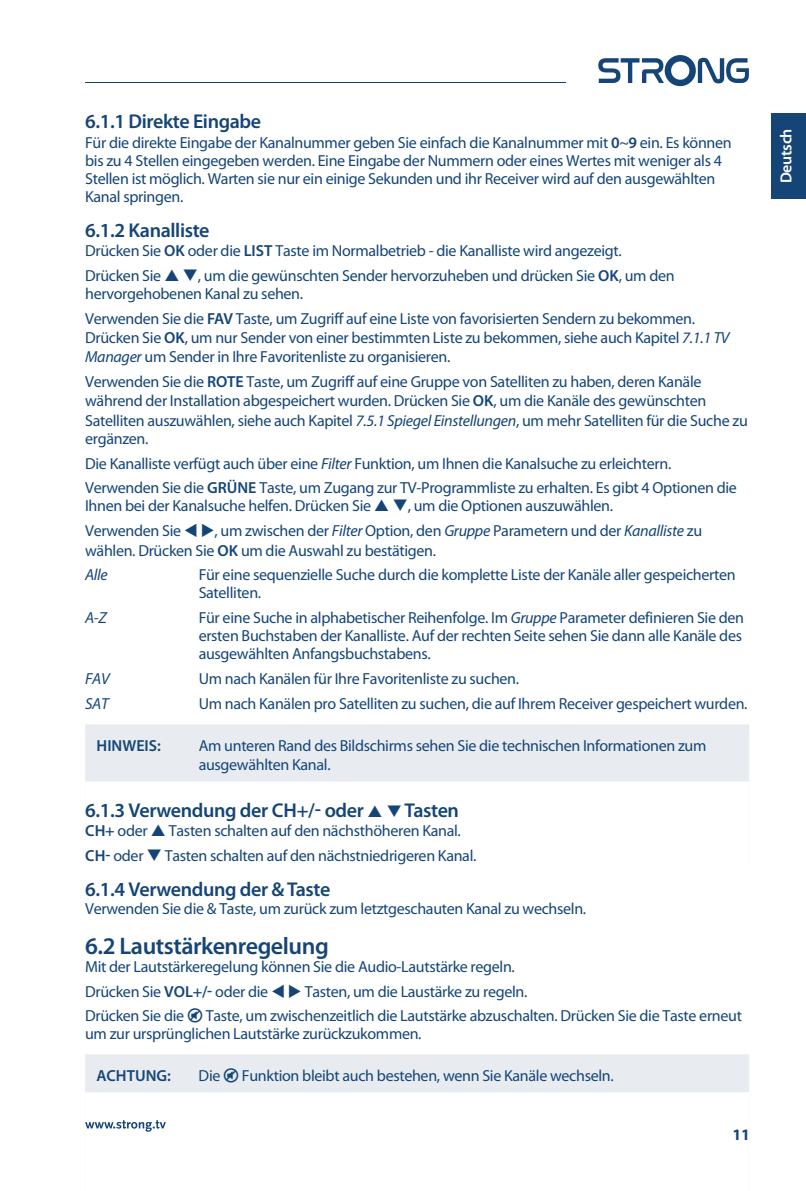
<style>
.page{position:relative;width:806px;height:1191px;background:#fff}
.page>*{position:absolute;margin:0;border:0;box-sizing:border-box;transform-origin:0 0}
.t1{font:600 24px "Myriad Pro";letter-spacing:-.02em;color:#154577}
.t2{font:600 20px "Myriad Pro";letter-spacing:-.02em;color:#154577}
.t3{font:16px/18px "Myriad Pro";letter-spacing:-.02em;color:#154577}
.t4{font:600 16px "Myriad Pro";color:#154577}
.t5{font:italic 16px "Myriad Pro";letter-spacing:-.02em;color:#154577}
.t6{font:600 16px "Myriad Pro";letter-spacing:-.02em;color:#fff}
.t7{font:700 16px "Myriad Pro";color:#154577}
.s1{font-weight:600}
.s2{font-style:italic}
.s3{font-family:"Guifxv 2 Transports"}
</style>
<div class="page">
<div style="left:85px;top:724px;width:663px;height:140px;background:#e8ecf1"></div>
<div style="left:85px;top:781px;width:663px;height:120px;background:#fff"></div>
<div style="left:85px;top:1054px;width:663px;height:137px;background:#e8ecf1"></div>
<div style="left:85px;top:1092px;width:663px;height:99px;background:#fff"></div>
<svg style="left:85px;top:1120px;width:81px;height:11px"></svg>
<hr style="left:85px;top:82px;width:480px;height:1px;background:#154577">
<svg style="left:598px;top:55px;width:150px;height:31px"></svg>
<div style="left:771px;top:113px;width:34px;height:85px;background:#154577"></div>
<p class="t2" style="left:85px;top:109px;width:177px">6.1.1 Direkte Eingabe</p>
<p class="t3" style="left:85px;top:134px;width:647px">Für die direkte Eingabe der Kanalnummer geben Sie einfach die Kanalnummer mit <span class="s1">0</span>~<span class="s1">9</span> ein. Es können bis zu 4 Stellen eingegeben werden. Eine Eingabe der Nummern oder eines Wertes mit weniger als 4<br>Stellen ist möglich. Warten sie nur ein einige Sekunden und ihr Receiver wird auf den ausgewählten Kanal springen.</p>
<p class="t2" style="left:85px;top:217px;width:126px">6.1.2 Kanalliste</p>
<p class="t3" style="left:85px;top:239px;width:537px;line-height:24.8px">Drücken Sie <span class="s1">OK</span> oder die <span class="s1">LIST</span> Taste im Normalbetrieb - die Kanalliste wird angezeigt.<br>Drücken Sie</p>
<p class="t3" style="left:85px;top:267px;width:590px;text-indent:97px">❑, um die gewünschten Sender hervorzuheben und drücken Sie <span class="s1">OK</span>, um den hervorgehobenen Kanal zu sehen.</p>
<p class="t3" style="left:85px;top:309px;width:645px;line-height:19.2px">Verwenden Sie die <span class="s1">FAV</span> Taste, um Zugriff auf eine Liste von favorisierten Sendern zu bekommen.<br>Drücken Sie <span class="s1">OK</span>, um nur Sender von einer bestimmten Liste zu bekommen, siehe auch Kapitel <span class="s2">7.1.1 TV<br>Manager</span> um Sender in Ihre Favoritenliste zu organisieren.</p>
<p class="t3" style="left:85px;top:373px;width:663px;line-height:18.8px">Verwenden Sie die <span class="s1">ROTE</span> Taste, um Zugriff auf eine Gruppe von Satelliten zu haben, deren Kanäle während der Installation abgespeichert wurden. Drücken Sie <span class="s1">OK</span>, um die Kanäle des gewünschten Satelliten auszuwählen, siehe auch Kapitel <span class="s2">7.5.1 Spiegel Einstellungen</span>, um mehr Satelliten für die Suche zu ergänzen.</p>
<p class="t3" style="left:85px;top:451px;width:653px;line-height:24.8px">Die Kanalliste verfügt auch über eine <span class="s2">Filter</span> Funktion, um Ihnen die Kanalsuche zu erleichtern.<br>Verwenden Sie die <span class="s1">GRÜNE</span> Taste, um Zugang zur TV-Programmliste zu erhalten. Es gibt 4 Optionen die</p>
<p class="t3" style="left:85px;top:497px;width:287px">Ihnen bei der Kanalsuche helfen. Drücken Sie</p>
<p class="t3" style="left:85px;top:494px;width:618px;line-height:24.8px;text-indent:307px">❑, um die Optionen auszuwählen.<br>Verwenden Sie ▼ ◆, um zwischen der <span class="s2">Filter</span> Option, den <span class="s2">Gruppe</span> Parametern und der <span class="s2">Kanalliste</span> zu</p>
<p class="t3" style="left:85px;top:538px;width:352px;line-height:24.8px">wählen. Drücken Sie <span class="s1">OK</span> um die Auswahl zu bestätigen.<br><span class="s2">Alle</span></p>
<p class="t3" style="left:198px;top:566px;width:538px">Für eine sequenzielle Suche durch die komplette Liste der Kanäle aller gespeicherten<br>Satelliten.</p>
<p class="t5" style="left:85px;top:609px;width:23px">A-Z</p>
<p class="t3" style="left:198px;top:609px;width:546px">Für eine Suche in alphabetischer Reihenfolge. Im <span class="s2">Gruppe</span> Parameter definieren Sie den ersten Buchstaben der Kanalliste. Auf der rechten Seite sehen Sie dann alle Kanäle des ausgewählten Anfangsbuchstabens.</p>
<p class="t5" style="left:85px;top:670px;width:26px">FAV</p>
<p class="t3" style="left:198px;top:670px;width:322px">Um nach Kanälen für Ihre Favoritenliste zu suchen.</p>
<p class="t5" style="left:85px;top:695px;width:25px">SAT</p>
<p class="t3" style="left:198px;top:695px;width:550px">Um nach Kanälen pro Satelliten zu suchen, die auf Ihrem Receiver gespeichert wurden.</p>
<p class="t4" style="left:97px;top:735px;width:66px">HINWEIS:</p>
<p class="t3" style="left:198px;top:736px;width:509px;line-height:19.2px">Am unteren Rand des Bildschirms sehen Sie die technischen Informationen zum ausgewählten Kanal.</p>
<p class="t2" style="left:85px;top:797px;width:375px">6.1.3 Verwendung der CH+/- oder ❑ Tasten</p>
<p class="t3" style="left:85px;top:822px;width:64px"><span class="s1">CH+</span> oder</p>
<p class="t3" style="left:85px;top:818px;width:392px;line-height:24.8px;text-indent:84px">Tasten schalten auf den nächsthöheren Kanal.<br><span class="s1">CH-</span> oder ❑ Tasten schalten auf den nächstniedrigeren Kanal.</p>
<p class="t2" style="left:85px;top:877px;width:246px">6.1.4 Verwendung der Taste</p>
<p class="t3" style="left:85px;top:900px;width:502px">Verwenden Sie die Taste, um zurück zum letztgeschauten Kanal zu wechseln.</p>
<h1 class="t1" style="left:85px;top:931px;width:245px">6.2 Lautstärkenregelung</h1>
<p class="t3" style="left:85px;top:955px;width:658px;line-height:24.2px">Mit der Lautstärkeregelung können Sie die Audio-Lautstärke regeln.<br>Drücken Sie <span class="s1">VOL+/-</span> oder die ▼ ◆ Tasten, um die Laustärke zu regeln.<br>Drücken Sie die <span class="s3">!</span> Taste, um zwischenzeitlich die Lautstärke abzuschalten. Drücken Sie die Taste erneut</p>
<p class="t3" style="left:85px;top:1025px;width:338px">um zur ursprünglichen Lautstärke zurückzukommen.</p>
<p class="t4" style="left:97px;top:1065px;width:76px">ACHTUNG:</p>
<p class="t3" style="left:198px;top:1066px;width:416px">Die <span class="s3">!</span> Funktion bleibt auch bestehen, wenn Sie Kanäle wechseln.</p>
<p class="t7" style="left:732px;top:1125px;width:19px">11</p>
<p class="t6" style="left:775px;top:183px;width:56px;rotate:-90deg">Deutsch</p>
</div>
